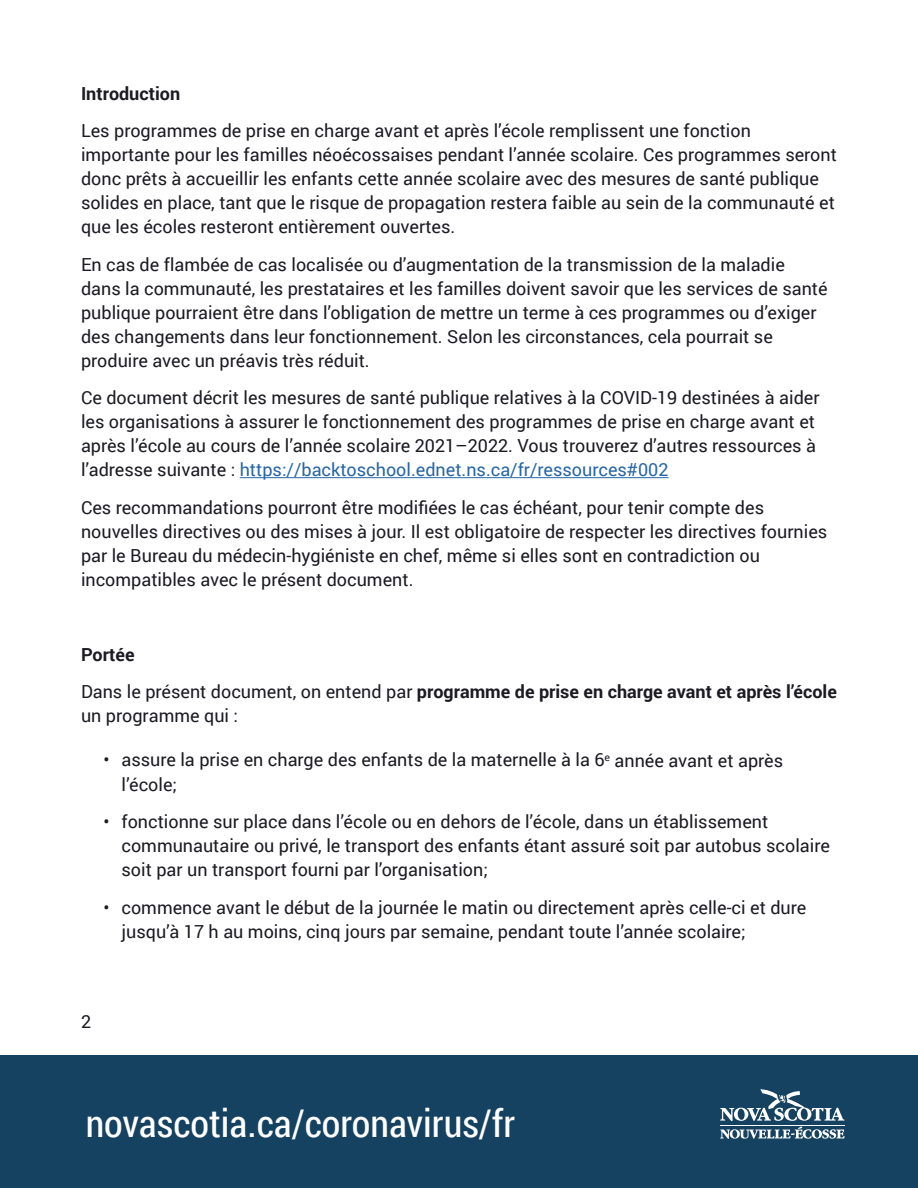
<style>
.page{position:relative;width:918px;height:1188px;background:#fff}
.page>*{position:absolute;margin:0;border:0;box-sizing:border-box;transform-origin:0 0}
.t1{font:38.25px "Roboto Condensed";color:#fff}
.t2{font:18px/24px "Roboto";color:#1c1a22}
.t3{font:700 18px/37.5px "Roboto";color:#1c1a22}
.s1{color:#2666a7}
.s2{font-weight:400}
</style>
<div class="page">
<div style="left:0;top:1055px;width:918px;height:133px;background:#164261"></div>
<hr style="left:720px;top:1125px;width:125px;height:1px;background:#fff">
<svg style="left:720px;top:1089px;width:125px;height:32px"></svg>
<svg style="left:720px;top:1127px;width:125px;height:12px"></svg>
<hr style="left:240px;top:477px;width:429px;height:1px;background:#2666a7">
<p class="t3" style="left:81px;top:74px;width:101px">Introduction</p>
<p class="t2" style="left:81px;top:118px;width:757px">Les programmes de prise en charge avant et après l’école remplissent une fonction importante pour les familles néoécossaises pendant l’année scolaire. Ces programmes seront donc prêts à accueillir les enfants cette année scolaire avec des mesures de santé publique solides en place, tant que le risque de propagation restera faible au sein de la communauté et que les écoles resteront entièrement ouvertes.</p>
<p class="t2" style="left:81px;top:252px;width:748px">En cas de flambée de cas localisée ou d’augmentation de la transmission de la maladie dans la communauté, les prestataires et les familles doivent savoir que les services de santé publique pourraient être dans l’obligation de mettre un terme à ces programmes ou d’exiger des changements dans leur fonctionnement. Selon les circonstances, cela pourrait se produire avec un préavis très réduit.</p>
<p class="t2" style="left:81px;top:385px;width:740px">Ce document décrit les mesures de santé publique relatives à la COVID-19 destinées à aider les organisations à assurer le fonctionnement des programmes de prise en charge avant et après l’école au cours de l’année scolaire 2021–2022. Vous trouverez d’autres ressources à l’adresse suivante : <span class="s1">https://backtoschool.ednet.ns.ca/fr/ressources#002</span></p>
<p class="t2" style="left:81px;top:495px;width:748px">Ces recommandations pourront être modifiées le cas échéant, pour tenir compte des nouvelles directives ou des mises à jour. Il est obligatoire de respecter les directives fournies par le Bureau du médecin-hygiéniste en chef, même si elles sont en contradiction ou incompatibles avec le présent document.</p>
<p class="t3" style="left:81px;top:635px;width:757px">Portée<br><span class="s2">Dans le présent document, on entend par</span> programme de prise en charge avant et après l’école</p>
<p class="t2" style="left:81px;top:703px;width:159px">un programme qui :</p>
<p class="t2" style="left:122px;top:747px;width:663px;text-indent:-18px">• assure la prise en charge des enfants de la maternelle à la 6<sup>e</sup>ᵉannée avant et après l’école;</p>
<p class="t2" style="left:122px;top:809px;width:710px;text-indent:-18px">• fonctionne sur place dans l’école ou en dehors de l’école, dans un établissement communautaire ou privé, le transport des enfants étant assuré soit par autobus scolaire soit par un transport fourni par l’organisation;</p>
<p class="t2" style="left:122px;top:894px;width:686px;text-indent:-18px">• commence avant le début de la journée le matin ou directement après celle-ci et dure jusqu’à 17 h au moins, cinq jours par semaine, pendant toute l’année scolaire;</p>
<p class="t2" style="left:81px;top:1008px;width:12px">2</p>
<h1 class="t1" style="left:86px;top:1097px;width:431px">novascotia.ca/coronavirus/fr</h1>
</div>
